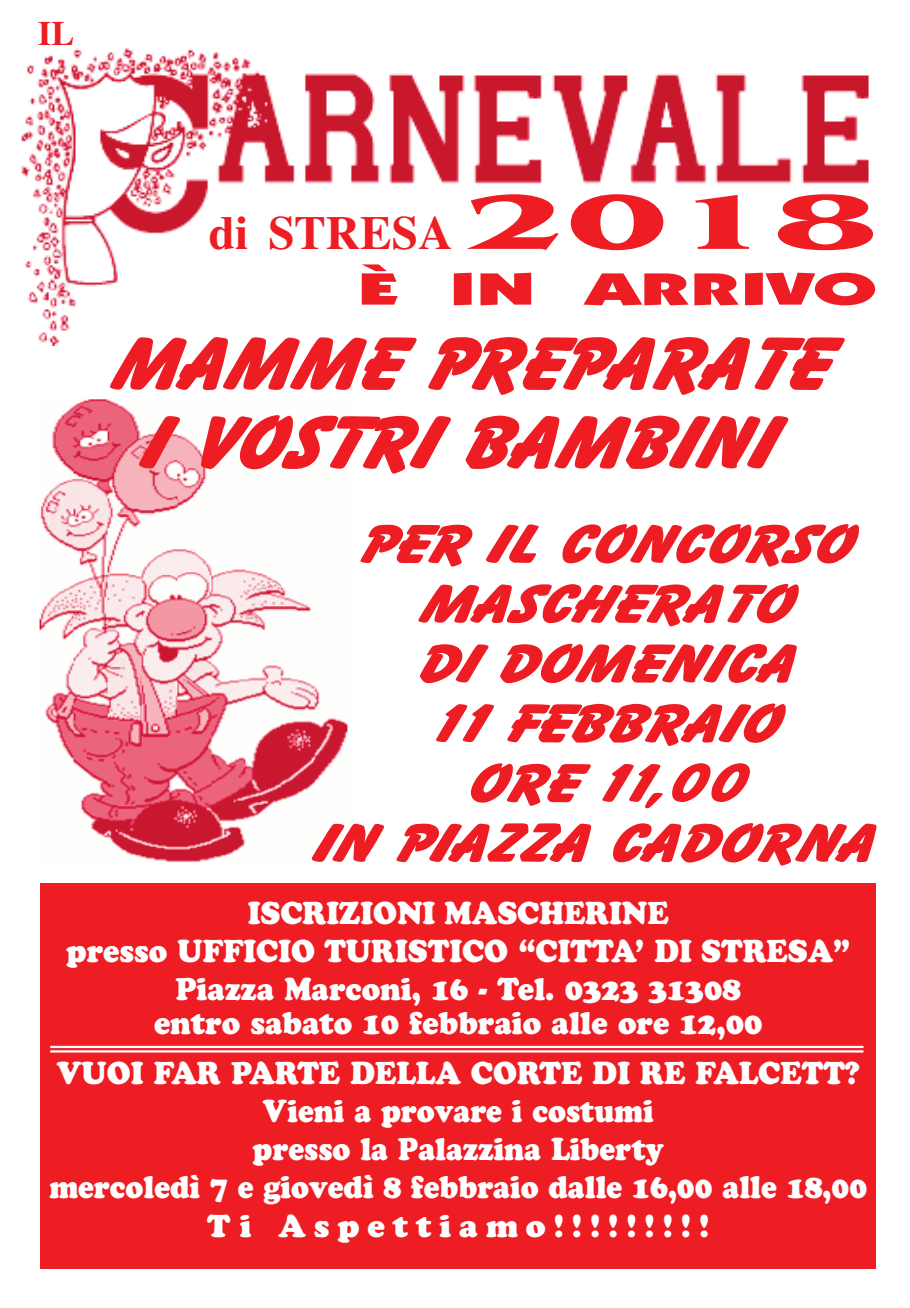
<style>
.page{position:relative;width:910px;height:1308px;background:#fff}
.page>*{position:absolute;margin:0;border:0;box-sizing:border-box;transform-origin:0 0}
.t1{font:italic 74.25px/78.8px "Bazooka";color:#ee1d23;text-align:center;scale:1.15 1}
.t2{font:italic 54px "Bazooka";color:#ee1d23;scale:1.25 1}
.t3{font:700 47.25px "Times";color:#ee1d23}
.t4{font:900 45.45px "Itc Kabel";color:#ee1d23;scale:1.8 1}
.t5{font:700 34.2px "Times";color:#ee1d23}
.t6{font:900 31.5px/38.2px "Cooper";color:#fff;text-align:center;scale:.93 1}
.t7{font:900 31.5px/38.2px "Cooper";color:#fff;text-align:center;scale:.9 1}
.s1{font-family:"Benguiat";font-size:81px}
</style>
<div class="page">
<img style="left:21px;top:48px;width:848px;height:298px">
<img style="left:39px;top:399px;width:309px;height:463px">
<div style="left:41px;top:883px;width:834px;height:386px;background:#ee1d23"></div>
<hr style="left:50px;top:1046px;width:813px;height:2px;background:#fff">
<hr style="left:50px;top:1050px;width:813px;height:2px;background:#fff">
<p class="t5" style="left:38px;top:13px;width:38px">IL</p>
<h3 class="t3" style="left:209px;top:205px;width:669px">di STRESA <span class="s1">2018</span></h3>
<h3 class="t4" style="left:358px;top:272px;width:290px">È IN ARRIVO</h3>
<h1 class="t1" style="left:112px;top:324px;width:644px">MA MME PREPA RA TE<br>I VOSTRI BA MBINI</h1>
<h2 class="t2" style="left:359px;top:511px;width:410px">PER IL CONCORSO</h2>
<h2 class="t2" style="left:420px;top:571px;width:313px">MA SCHERA TO</h2>
<h2 class="t2" style="left:418px;top:631px;width:302px">DI DOMENICA</h2>
<h2 class="t2" style="left:433px;top:690px;width:292px">11 FEBBRA IO</h2>
<h2 class="t2" style="left:467px;top:750px;width:238px">ORE 11, 00</h2>
<h2 class="t2" style="left:313px;top:810px;width:450px">IN PIA ZZA CA DORNA</h2>
<p class="t6" style="left:66px;top:894px;width:844px">ISCRIZIONI MASCHERINE<br>presso UFFICIO TURISTICO “CITTA’ DI STRESA”<br>Piazza Marconi, 16 - Tel. 0323 31308</p>
<p class="t6" style="left:57px;top:998px;width:864px;line-height:49.5px">entro sabato 10 febbraio alle ore 12,00<br>VUOI FAR PARTE DELLA CORTE DI RE FALCETT?</p>
<p class="t7" style="left:49px;top:1092px;width:910px">Vieni a provare i costumi<br>presso la Palazzina Liberty<br>mercoledì 7 e giovedì 8 febbraio dalle 16,00 alle 18,00<br>Ti Aspettiamo!!!!!!!!!</p>
</div>
